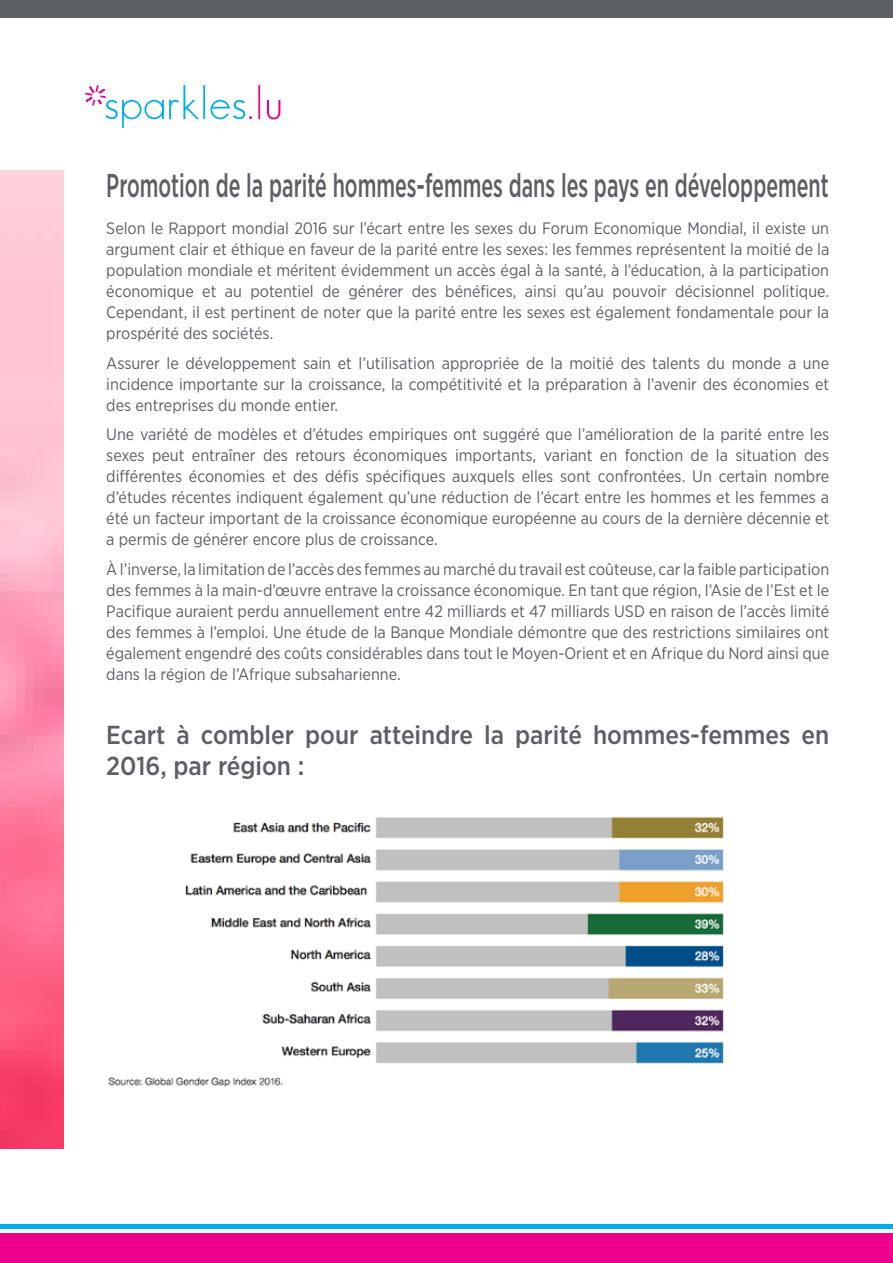
<style>
.page{position:relative;width:893px;height:1263px;background:#fff}
.page>*{position:absolute;margin:0;border:0;box-sizing:border-box;transform-origin:0 0}
.t1{font:500 33px "Gotham Narrow";color:#5c5f64;scale:.68 1}
.t2{font:500 25.95px/31.2px "Gotham Narrow";color:#5c5f64}
.t3{font:16.5px/21px "Gotham Narrow";color:#5c5f64;text-align:justify}
</style>
<div class="page">
<hr style="left:203px;top:85px;width:2px;height:34px;background:#00aeef">
<svg style="left:267px;top:100px;width:13px;height:19px"></svg>
<hr style="left:258px;top:85px;width:2px;height:34px;background:#ec008c">
<svg style="left:210px;top:99px;width:42px;height:21px"></svg>
<svg style="left:85px;top:85px;width:114px;height:43px"></svg>
<div style="left:92px;top:92px;width:9px;height:8px;background:#fff;border-radius:50%"></div>
<img style="left:0;top:170px;width:64px;height:978px">
<hr style="left:0;top:1225px;width:893px;height:4px;background:#00aeef">
<div style="left:0;top:1233px;width:893px;height:30px;background:#ec008c"></div>
<div style="left:0;top:0;width:893px;height:17px;background:#5c5f64"></div>
<img style="left:108px;top:816px;width:616px;height:272px">
<h1 class="t1" style="left:106px;top:164px;width:1064px">Promotion de la parité hommes-femmes dans les pays en développement</h1>
<p class="t3" style="left:106px;top:218px;width:724px">Selon le Rapport mondial 2016 sur l’écart entre les sexes du Forum Economique Mondial, il existe un argument clair et éthique en faveur de la parité entre les sexes: les femmes représentent la moitié de la population mondiale et méritent évidemment un accès égal à la santé, à l’éducation, à la participation économique et au potentiel de générer des bénéfices, ainsi qu’au pouvoir décisionnel politique.<br>Cependant, il est pertinent de noter que la parité entre les sexes est également fondamentale pour la prospérité des sociétés.</p>
<p class="t3" style="left:106px;top:352px;width:724px">Assurer le développement sain et l’utilisation appropriée de la moitié des talents du monde a une incidence importante sur la croissance, la compétitivité et la préparation à l’avenir des économies et des entreprises du monde entier.</p>
<p class="t3" style="left:106px;top:424px;width:724px">Une variété de modèles et d’études empiriques ont suggéré que l’amélioration de la parité entre les sexes peut entraîner des retours économiques importants, variant en fonction de la situation des différentes économies et des défis spécifiques auxquels elles sont confrontées. Un certain nombre d’études récentes indiquent également qu’une réduction de l’écart entre les hommes et les femmes a été un facteur important de la croissance économique européenne au cours de la dernière décennie et a permis de générer encore plus de croissance.</p>
<p class="t3" style="left:106px;top:558px;width:724px">À l’inverse, la limitation de l’accès des femmes au marché du travail est coûteuse, car la faible participation des femmes à la main-d’œuvre entrave la croissance économique. En tant que région, l’Asie de l’Est et le Pacifique auraient perdu annuellement entre 42 milliards et 47 milliards USD en raison de l’accès limité des femmes à l’emploi. Une étude de la Banque Mondiale démontre que des restrictions similaires ont également engendré des coûts considérables dans tout le Moyen-Orient et en Afrique du Nord ainsi que dans la région de l’Afrique subsaharienne.</p>
<h2 class="t2" style="left:106px;top:719px;width:724px">Ecart à combler pour atteindre la parité hommes-femmes en<br>2016, par région :</h2>
</div>
